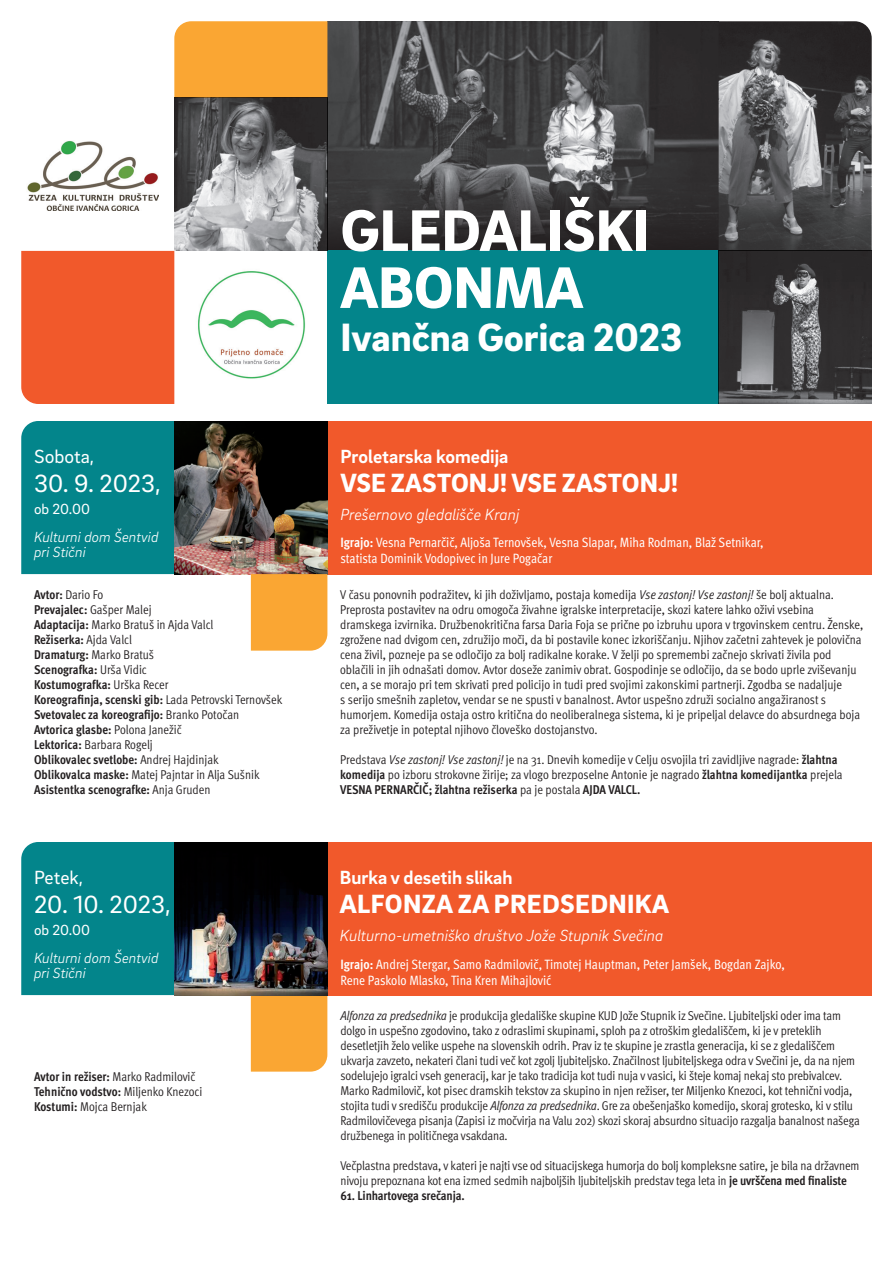
<style>
.page{position:relative;width:893px;height:1263px;background:#fff}
.page>*{position:absolute;margin:0;border:0;box-sizing:border-box;transform-origin:0 0}
.t1{font:900 60px/57px "Brix Sans";color:#fff}
.t2{font:900 40.5px "Brix Sans";color:#fff}
.t3{font:900 27px "Brix Sans";letter-spacing:.005em;color:#fff}
.t4{font:25.5px "Brix Sans";color:#fff}
.t5{font:700 19.5px "Brix Sans";color:#fff}
.t6{font:19.5px "Brix Sans";color:#fff}
.t7{font:italic 300 16.5px "Brix Sans";color:#fff}
.t8{font:italic 300 15px/15px "Brix Sans";color:#fff}
.t9{font:15px "Brix Sans";color:#fff}
.t10{font:condensed 13.5px/15.8px "Meta Pro";letter-spacing:-.005em;color:#fff}
.t11{font:12.75px/15px "Meta Pro Cond Norm";letter-spacing:-.01em;color:#231f20}
.t12{font:700 condensed 12.75px/15px "Meta Pro";letter-spacing:-.005em;color:#231f20}
.s1{font-family:"Meta Pro";font-weight:700;font-stretch:condensed}
.s2{font-family:"Meta Pro Cond Norm";font-weight:400;font-stretch:normal}
.s3{font-weight:700}
.s4{font-family:"Meta Pro Cond Norm Ita"}
</style>
<div class="page">
<img style="left:327px;top:21px;width:545px;height:230px">
<svg style="left:327px;top:185px;width:392px;height:66px;fill:#302e2f"></svg>
<div style="left:174px;top:21px;width:153px;height:77px;background:#faa633"></div>
<div style="left:327px;top:251px;width:392px;height:153px;background:#03858b"></div>
<div style="left:327px;top:421px;width:545px;height:153px;background:#f1592b"></div>
<img style="left:174px;top:98px;width:153px;height:153px">
<img style="left:719px;top:251px;width:153px;height:153px">
<div style="left:21px;top:421px;width:153px;height:153px;background:#03858b"></div>
<img style="left:174px;top:421px;width:153px;height:153px">
<div style="left:251px;top:574px;width:76px;height:77px;background:#faa633"></div>
<div style="left:21px;top:251px;width:153px;height:153px;background:#f1592b"></div>
<img style="left:27px;top:140px;width:131px;height:71px">
<img style="left:198px;top:271px;width:107px;height:108px">
<div style="left:327px;top:842px;width:545px;height:153px;background:#f1592b"></div>
<div style="left:251px;top:995px;width:76px;height:76px;background:#faa633"></div>
<div style="left:21px;top:842px;width:153px;height:153px;background:#03858b"></div>
<img style="left:174px;top:842px;width:153px;height:153px">
<h3 class="t6" style="left:34px;top:443px;width:62px">Sobota,</h3>
<h3 class="t4" style="left:34px;top:467px;width:128px">30. 9. 2023,</h3>
<p class="t9" style="left:34px;top:500px;width:58px">ob 20.00</p>
<p class="t8" style="left:34px;top:529px;width:126px">Kulturni dom Šentvid pri Stični</p>
<p class="t11" style="left:34px;top:586px;width:71px"><span class="s1">Avtor:</span> Dario Fo</p>
<p class="t12" style="left:34px;top:601px;width:119px">Prevajalec: <span class="s2">Gašper Malej</span></p>
<p class="t11" style="left:34px;top:616px;width:181px"><span class="s1">Adaptacija:</span> Marko Bratuš in Ajda Valcl</p>
<p class="t12" style="left:34px;top:631px;width:99px">Režiserka: <span class="s2">Ajda Valcl</span></p>
<p class="t11" style="left:34px;top:646px;width:122px"><span class="s1">Dramaturg:</span> Marko Bratuš</p>
<p class="t12" style="left:34px;top:661px;width:250px">Scenografka: <span class="s2">Urša Vidic<br></span>Kostumografka: <span class="s2">Urška Recer<br></span>Koreografinja, scenski gib: <span class="s2">Lada Petrovski Ternovšek </span>Svetovalec za koreografijo: <span class="s2">Branko Potočan<br></span>Avtorica glasbe: <span class="s2">Polona Janežič</span></p>
<p class="t11" style="left:34px;top:736px;width:120px"><span class="s1">Lektorica:</span> Barbara Rogelj</p>
<p class="t12" style="left:34px;top:751px;width:186px">Oblikovalec svetlobe: <span class="s2">Andrej Hajdinjak</span></p>
<p class="t11" style="left:34px;top:766px;width:227px"><span class="s1">Oblikovalca maske:</span> Matej Pajntar in Alja Sušnik</p>
<p class="t12" style="left:34px;top:781px;width:178px">Asistentka scenografke: <span class="s2">Anja Gruden</span></p>
<h3 class="t6" style="left:34px;top:864px;width:51px">Petek,</h3>
<h3 class="t4" style="left:34px;top:888px;width:138px">20. 10. 2023,</h3>
<p class="t9" style="left:34px;top:921px;width:58px">ob 20.00</p>
<p class="t8" style="left:34px;top:950px;width:126px">Kulturni dom Šentvid pri Stični</p>
<p class="t12" style="left:34px;top:1068px;width:170px">Avtor in režiser: <span class="s2">Marko Radmilovič<br></span>Tehnično vodstvo: <span class="s2">Miljenko Knezoci</span></p>
<p class="t11" style="left:34px;top:1098px;width:114px"><span class="s1">Kostumi:</span> Mojca Bernjak</p>
<h1 class="t1" style="left:340px;top:199px;width:310px">GLEDALIŠKI<br>ABONMA</h1>
<h2 class="t2" style="left:340px;top:311px;width:343px">Ivančna Gorica 2023</h2>
<h3 class="t5" style="left:340px;top:443px;width:170px">Proletarska komedija</h3>
<h3 class="t3" style="left:340px;top:465px;width:339px">VSE ZASTONJ! VSE ZASTONJ!</h3>
<p class="t7" style="left:340px;top:504px;width:180px">Prešernovo gledališče Kranj</p>
<p class="t10" style="left:340px;top:533px;width:425px"><span class="s3">Igrajo:</span> Vesna Pernarčič, Aljoša Ternovšek, Vesna Slapar, Miha Rodman, Blaž Setnikar, statista Dominik Vodopivec in Jure Pogačar</p>
<p class="t11" style="left:340px;top:586px;width:525px">V času ponovnih podražitev, ki jih doživljamo, postaja komedija <span class="s4">Vse zastonj! Vse zastonj!</span> še bolj aktualna.<br>Preprosta postavitev na odru omogoča živahne igralske interpretacije, skozi katere lahko oživi vsebina dramskega izvirnika. Družbenokritična farsa Daria Foja se prične po izbruhu upora v trgovinskem centru. Ženske, zgrožene nad dvigom cen, združijo moči, da bi postavile konec izkoriščanju. Njihov začetni zahtevek je polovična cena živil, pozneje pa se odločijo za bolj radikalne korake. V želji po spremembi začnejo skrivati živila pod oblačili in jih odnašati domov. Avtor doseže zanimiv obrat. Gospodinje se odločijo, da se bodo uprle zviševanju cen, a se morajo pri tem skrivati pred policijo in tudi pred svojimi zakonskimi partnerji. Zgodba se nadaljuje<br>s serijo smešnih zapletov, vendar se ne spusti v banalnost. Avtor uspešno združi socialno angažiranost s humorjem. Komedija ostaja ostro kritična do neoliberalnega sistema, ki je pripeljal delavce do absurdnega boja za preživetje in poteptal njihovo človeško dostojanstvo.</p>
<p class="t11" style="left:340px;top:751px;width:504px">Predstava <span class="s4">Vse zastonj! Vse zastonj!</span> je na 31. Dnevih komedije v Celju osvojila tri zavidljive nagrade: <span class="s1">žlahtna komedija</span> po izboru strokovne žirije; za vlogo brezposelne Antonie je nagrado <span class="s1">žlahtna komedijantka</span> prejela</p>
<p class="t12" style="left:340px;top:781px;width:302px">VESNA PERNARČIČ; žlahtna režiserka <span class="s2">pa je postala</span> AJDA VALCL.</p>
<h3 class="t5" style="left:340px;top:864px;width:174px">Burka v desetih slikah</h3>
<h3 class="t3" style="left:340px;top:886px;width:331px">ALFONZA ZA PREDSEDNIKA</h3>
<p class="t7" style="left:340px;top:925px;width:325px">Kulturno-umetniško društvo Jože Stupnik Svečina</p>
<p class="t10" style="left:340px;top:955px;width:446px"><span class="s3">Igrajo:</span> Andrej Stergar, Samo Radmilovič, Timotej Hauptman, Peter Jamšek, Bogdan Zajko,<br>Rene Paskolo Mlasko, Tina Kren Mihajlović</p>
<p class="t11" style="left:340px;top:1007px;width:521px"><span class="s4">Alfonza za predsednika</span> je produkcija gledališke skupine KUD Jože Stupnik iz Svečine. Ljubiteljski oder ima tam dolgo in uspešno zgodovino, tako z odraslimi skupinami, sploh pa z otroškim gledališčem, ki je v preteklih desetletjih želo velike uspehe na slovenskih odrih. Prav iz te skupine je zrastla generacija, ki se z gledališčem ukvarja zavzeto, nekateri člani tudi več kot zgolj ljubiteljsko. Značilnost ljubiteljskega odra v Svečini je, da na njem sodelujejo igralci vseh generacij, kar je tako tradicija kot tudi nuja v vasici, ki šteje komaj nekaj sto prebivalcev.<br>Marko Radmilovič, kot pisec dramskih tekstov za skupino in njen režiser, ter Miljenko Knezoci, kot tehnični vodja, stojita tudi v središču produkcije <span class="s4">Alfonza za predsednika</span>. Gre za obešenjaško komedijo, skoraj grotesko, ki v stilu Radmilovičevega pisanja (Zapisi iz močvirja na Valu 202) skozi skoraj absurdno situacijo razgalja banalnost našega družbenega in političnega vsakdana.</p>
<p class="t11" style="left:340px;top:1157px;width:520px">Večplastna predstava, v kateri je najti vse od situacijskega humorja do bolj kompleksne satire, je bila na državnem nivoju prepoznana kot ena izmed sedmih najboljših ljubiteljskih predstav tega leta in <span class="s1">je uvrščena med finaliste</span></p>
<p class="t12" style="left:340px;top:1187px;width:126px">61. Linhartovega srečanja.</p>
</div>
